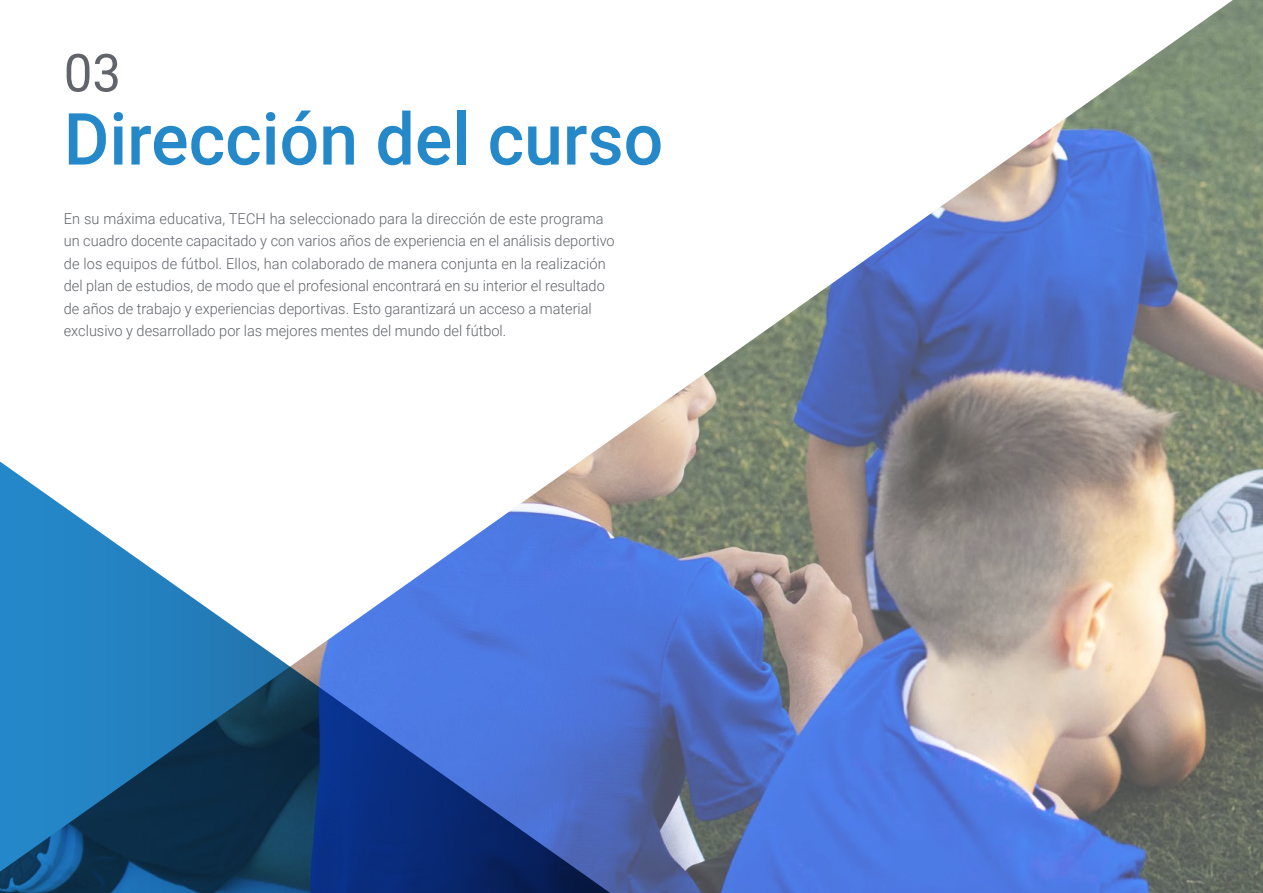
<style>
.page{position:relative;width:1263px;height:893px;background:#fff}
.page>*{position:absolute;margin:0;border:0;box-sizing:border-box;transform-origin:0 0}
.t1{font:500 72px "Roboto";color:#2488c9}
.t2{font:52.5px "Roboto";color:#61646a}
.t3{font:300 15px/22.5px "Roboto";color:#61646a}
</style>
<div class="page">
<img style="left:602px;top:0;width:661px;height:893px">
<svg style="left:0;top:446px;width:640px;height:447px"></svg>
<h2 class="t2" style="left:64px;top:36px;width:59px">03</h2>
<h1 class="t1" style="left:64px;top:89px;width:601px">Dirección del curso</h1>
<p class="t3" style="left:64px;top:207px;width:552px">En su máxima educativa, TECH ha seleccionado para la dirección de este programa un cuadro docente capacitado y con varios años de experiencia en el análisis deportivo de los equipos de fútbol. Ellos, han colaborado de manera conjunta en la realización del plan de estudios, de modo que el profesional encontrará en su interior el resultado de años de trabajo y experiencias deportivas. Esto garantizará un acceso a material exclusivo y desarrollado por las mejores mentes del mundo del fútbol.</p>
</div>
